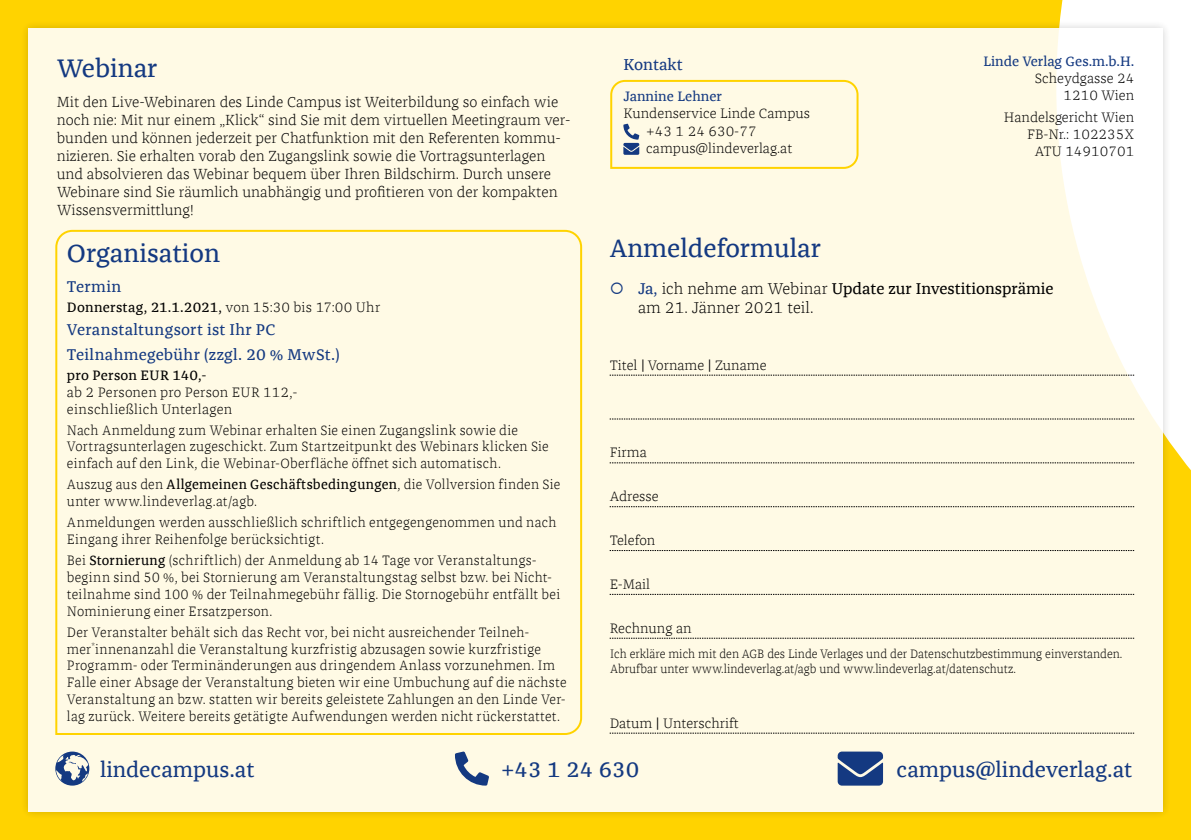
<style>
.page{position:relative;width:1191px;height:840px;background:#fff}
.page>*{position:absolute;margin:0;border:0;box-sizing:border-box;transform-origin:0 0}
.t1{font:26px "Franziska Offc Pro";color:#143981}
.t2{font:22px "Franziska Offc Pro";color:#143981}
.t3{font:16.2px "Franziska Offc Pro";color:#143981}
.t4{font:300 16px/19.2px "Franziska Offc Pro";color:#000}
.t5{font:16px/24.8px "Franziska Offc Pro";letter-spacing:.02em;color:#143981}
.t6{font:300 15px/18px "Franziska Offc Pro";color:#000}
.t7{font:300 14px/16.8px "Franziska Offc Pro";letter-spacing:.015em;color:#000;scale:.96 1}
.t8{font:300 14px/16.8px "Franziska Offc Pro";letter-spacing:.015em;color:#000;text-align:right}
.t9{font:14px "Franziska Offc Pro";letter-spacing:.015em;color:#000}
.t10{font:14px "Franziska Offc Pro";color:#143981}
.t11{font:300 12.4px/15px "Franziska Offc Pro";color:#000;scale:.94 1}
.s1{font-weight:300}
.s2{font-weight:400}
.s3{color:#143981}
.s4{font-weight:400;color:#143981}
</style>
<div class="page">
<div style="left:0;top:0;width:1191px;height:839px;background:#ffd300"></div>
<div style="left:1060px;top:0;width:131px;height:470px;background:#fff"></div>
<div style="left:20px;top:20px;width:1151px;height:799px;background:#000;opacity:.2"></div>
<div style="left:28px;top:28px;width:1134px;height:783px;background:#fffae5"></div>
<svg style="left:55px;top:229px;width:528px;height:506px"></svg>
<svg style="left:609px;top:374px;width:525px;height:1px"></svg>
<svg style="left:609px;top:418px;width:525px;height:1px"></svg>
<svg style="left:609px;top:462px;width:525px;height:1px"></svg>
<svg style="left:609px;top:506px;width:525px;height:1px"></svg>
<svg style="left:609px;top:550px;width:525px;height:1px"></svg>
<svg style="left:610px;top:593px;width:524px;height:1px"></svg>
<svg style="left:609px;top:637px;width:525px;height:1px"></svg>
<svg style="left:609px;top:732px;width:525px;height:1px"></svg>
<svg style="left:55px;top:751px;width:34px;height:34px"></svg>
<svg style="left:837px;top:751px;width:46px;height:34px;background:#34538e"></svg>
<svg style="left:455px;top:751px;width:34px;height:34px"></svg>
<svg style="left:610px;top:79px;width:249px;height:90px"></svg>
<h1 class="t1" style="left:57px;top:52px;width:102px">Webinar</h1>
<p class="t6" style="left:57px;top:92px;width:515px">Mit den Live-Webinaren des Linde Campus ist Weiterbildung so einfach wie noch nie: Mit nur einem „Klick“ sind Sie mit dem virtuellen Meetingraum ver&shy;bunden und können jederzeit per Chatfunktion mit den Referenten kommu&shy;nizieren. Sie erhalten vorab den Zugangslink sowie die Vortragsunterlagen und absolvieren das Webinar bequem über Ihren Bildschirm. Durch unsere Webinare sind Sie räumlich unabhängig und profitieren von der kompakten Wissensvermittlung!</p>
<h1 class="t1" style="left:67px;top:236px;width:155px">Organisation</h1>
<p class="t5" style="left:67px;top:274px;width:56px">Termin</p>
<p class="t9" style="left:67px;top:298px;width:315px">Donnerstag, 21.1.2021, <span class="s1">von 15:30 bis 17:00 Uhr</span></p>
<p class="t5" style="left:67px;top:317px;width:275px">Veranstaltungsort ist Ihr PC<br>Teilnahmegebühr (zzgl. 20 % MwSt.)</p>
<p class="t9" style="left:67px;top:366px;width:141px">pro Person EUR 140,-</p>
<p class="t8" style="left:67px;top:383px;width:232px;text-align:left">ab 2 Personen pro Person EUR 112,- einschließlich Unterlagen</p>
<p class="t7" style="left:67px;top:421px;width:503px">Nach Anmeldung zum Webinar erhalten Sie einen Zugangslink sowie die<br>Vortragsunterlagen zugeschickt. Zum Startzeitpunkt des Webinars klicken Sie einfach auf den Link, die Webinar-Oberfläche öffnet sich automatisch.</p>
<p class="t7" style="left:67px;top:476px;width:515px">Auszug aus den <span class="s2">Allgemeinen Geschäftsbedingungen</span>, die Vollversion finden Sie unter www.lindeverlag.at/agb.</p>
<p class="t7" style="left:67px;top:513px;width:511px">Anmeldungen werden ausschließlich schriftlich entgegengenommen und nach<br>Eingang ihrer Reihenfolge berücksichtigt.</p>
<p class="t7" style="left:67px;top:551px;width:515px">Bei <span class="s2">Stornierung</span> (schriftlich) der Anmeldung ab 14 Tage vor Veranstaltungs&shy;beginn sind 50 %, bei Stornierung am Veranstaltungstag selbst bzw. bei Nicht&shy;teilnahme sind 100 % der Teilnahmegebühr fällig. Die Stornogebühr entfällt bei Nominierung einer Ersatzperson.</p>
<p class="t7" style="left:67px;top:623px;width:522px">Der Veranstalter behält sich das Recht vor, bei nicht ausreichender Teilneh&shy;mer<sup>*</sup>innenanzahl die Veranstaltung kurzfristig abzusagen sowie kurzfristige Programm- oder Terminänderungen aus dringendem Anlass vorzunehmen. Im Falle einer Absage der Veranstaltung bieten wir eine Umbuchung auf die nächste Veranstaltung an bzw. statten wir bereits geleistete Zahlungen an den Linde Ver&shy;lag zurück. Weitere bereits getätigte Aufwendungen werden nicht rückerstattet.</p>
<p class="t3" style="left:623px;top:54px;width:61px">Kontakt</p>
<p class="t10" style="left:623px;top:87px;width:100px">Jannine Lehner</p>
<p class="t8" style="left:646px;top:103px;width:165px;line-height:18.6px;text-align:left;text-indent:-23px">Kundenservice Linde Campus +43 1 24 630-77</p>
<p class="t8" style="left:646px;top:140px;width:147px">campus@lindeverlag.at</p>
<p class="t10" style="left:983px;top:53px;width:152px">Linde Verlag Ges.m.b.H.</p>
<p class="t8" style="left:1034px;top:69px;width:101px">Scheydgasse 24<br>1210 Wien</p>
<p class="t8" style="left:1003px;top:109px;width:132px">Handelsgericht Wien<br>FB-Nr.: 102235X<br>ATU 14910701</p>
<h1 class="t1" style="left:609px;top:232px;width:213px">Anmeldeformular</h1>
<p class="t4" style="left:638px;top:278px;width:417px;text-indent:-28px"><span class="s3">○</span> <span class="s4">Ja,</span> ich nehme am Webinar <span class="s2">Update zur Investitionsprämie </span>am 21. Jänner 2021 teil.</p>
<p class="t8" style="left:609px;top:356px;width:158px">Titel <span class="s2">|</span> Vorname <span class="s2">|</span> Zuname</p>
<p class="t8" style="left:609px;top:444px;width:39px">Firma</p>
<p class="t8" style="left:609px;top:487px;width:50px">Adresse</p>
<p class="t8" style="left:609px;top:531px;width:47px">Telefon</p>
<p class="t8" style="left:609px;top:575px;width:42px">E-Mail</p>
<p class="t8" style="left:609px;top:619px;width:83px">Rechnung an</p>
<p class="t11" style="left:610px;top:646px;width:546px">Ich erkläre mich mit den AGB des Linde Verlages und der Datenschutzbestimmung einverstanden.<br>Abrufbar unter www.lindeverlag.at/agb und www.lindeverlag.at/datenschutz.</p>
<p class="t8" style="left:609px;top:714px;width:130px">Datum <span class="s2">|</span> Unterschrift</p>
<h2 class="t2" style="left:100px;top:755px;width:156px">lindecampus.at</h2>
<h2 class="t2" style="left:501px;top:755px;width:140px">+43 1 24 630</h2>
<h2 class="t2" style="left:896px;top:755px;width:237px">campus@lindeverlag.at</h2>
</div>
